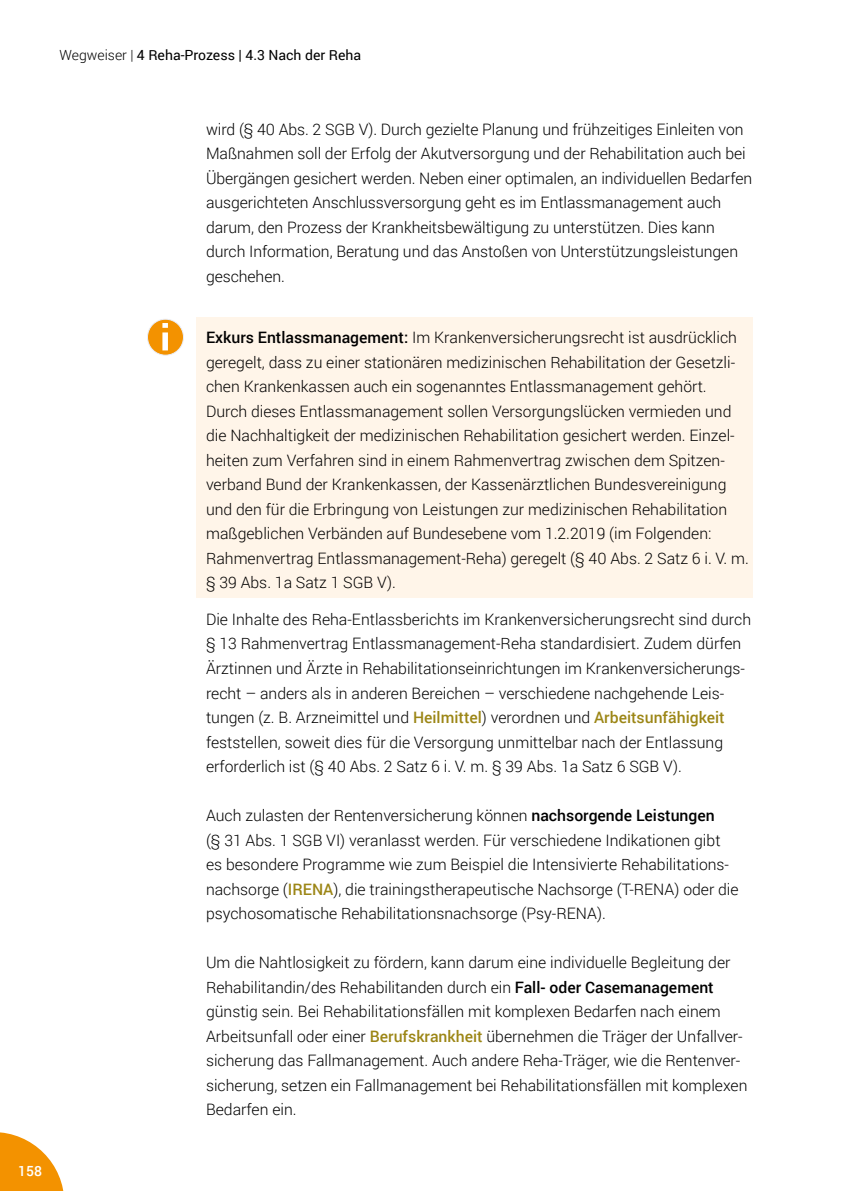
<style>
.page{position:relative;width:844px;height:1191px;background:#fff}
.page>*{position:absolute;margin:0;border:0;box-sizing:border-box;transform-origin:0 0}
.Fließtext_9pt{font:300 15.75px/24.5px "Roboto";color:#000}
.Merke_9pt_orange{font:300 15.75px/24.5px "Roboto";color:#000}
.t1{font:14px "Roboto";color:#000}
.t2{font:500 14px "Roboto";color:#fff}
.s1{font-weight:300}
.s2{font-weight:500}
.s3{font-weight:500;color:#9c8616}
</style>
<div class="page">
<div style="left:196px;top:317px;width:556px;height:280px;background:#fff5e9"></div>
<div style="left:147px;top:319px;width:36px;height:36px;background:#f39200;border-radius:50%"></div>
<svg style="left:162px;top:323px;width:6px;height:27px"></svg>
<div style="left:147px;top:319px;width:37px;height:36px;border:1px solid #e9eef9;border-radius:50%"></div>
<svg style="left:0;top:1132px;width:64px;height:59px"></svg>
<p class="t1" style="left:60px;top:45px;width:303px"><span class="s1">Wegweiser |</span> 4 Reha-Prozess | 4.3 Nach der Reha</p>
<p class="t2" style="left:18px;top:1161px;width:25px">158</p>
<p class="Fließtext_9pt" style="left:206px;top:116px;width:547px">wird (§ 40 Abs. 2 SGB V). Durch gezielte Planung und frühzeitiges Einleiten von Maßnahmen soll der Erfolg der Akutversorgung und der Rehabilitation auch bei Übergängen gesichert werden. Neben einer optimalen, an individuellen Bedarfen ausgerichteten Anschlussversorgung geht es im Entlassmanagement auch darum, den Prozess der Krankheitsbewältigung zu unterstützen. Dies kann durch Information, Beratung und das Anstoßen von Unterstützungsleistungen geschehen.</p>
<p class="Merke_9pt_orange" style="left:206px;top:325px;width:544px"><span class="s2">Exkurs Entlassmanagement:</span> Im Krankenversicherungsrecht ist ausdrücklich geregelt, dass zu einer stationären medizinischen Rehabilitation der Gesetzli&shy;chen Krankenkassen auch ein sogenanntes Entlassmanagement gehört.<br>Durch dieses Entlassmanagement sollen Versorgungslücken vermieden und die Nachhaltigkeit der medizinischen Rehabilitation gesichert werden. Einzel&shy;heiten zum Verfahren sind in einem Rahmenvertrag zwischen dem Spitzen&shy;verband Bund der Krankenkassen, der Kassenärztlichen Bundesvereinigung und den für die Erbringung von Leistungen zur medizinischen Rehabilitation maßgeblichen Verbänden auf Bundesebene vom 1.2.2019 (im Folgenden:<br>Rahmenvertrag Entlassmanagement-Reha) geregelt (§ 40 Abs. 2 Satz 6 i. V. m. § 39 Abs. 1a Satz 1 SGB V).</p>
<p class="Fließtext_9pt" style="left:206px;top:606px;width:546px">Die Inhalte des Reha-Entlassberichts im Krankenversicherungsrecht sind durch § 13 Rahmenvertrag Entlassmanagement-Reha standardisiert. Zudem dürfen Ärztinnen und Ärzte in Rehabilitationseinrichtungen im Krankenversicherungs&shy;recht – anders als in anderen Bereichen – verschiedene nachgehende Leis&shy;tungen (z. B. Arzneimittel und <span class="s3">Heilmittel</span>) verordnen und <span class="s3">Arbeitsunfähigkeit </span>feststellen, soweit dies für die Versorgung unmittelbar nach der Entlassung erforderlich ist (§ 40 Abs. 2 Satz 6 i. V. m. § 39 Abs. 1a Satz 6 SGB V).</p>
<p class="Fließtext_9pt" style="left:206px;top:802px;width:534px">Auch zulasten der Rentenversicherung können <span class="s2">nachsorgende Leistungen<br></span>(§ 31 Abs. 1 SGB VI) veranlasst werden. Für verschiedene Indikationen gibt es besondere Programme wie zum Beispiel die Intensivierte Rehabilitations&shy;nachsorge (<span class="s3">IRENA</span>), die trainingstherapeutische Nachsorge (T-RENA) oder die psychosomatische Rehabilitationsnachsorge (Psy-RENA).</p>
<p class="Fließtext_9pt" style="left:206px;top:949px;width:542px">Um die Nahtlosigkeit zu fördern, kann darum eine individuelle Begleitung der Rehabilitandin/des Rehabilitanden durch ein <span class="s2">Fall- oder Casemanagement </span>günstig sein. Bei Rehabilitationsfällen mit komplexen Bedarfen nach einem Arbeitsunfall oder einer <span class="s3">Berufskrankheit</span> übernehmen die Träger der Unfallver&shy;sicherung das Fallmanagement. Auch andere Reha-Träger, wie die Rentenver&shy;sicherung, setzen ein Fallmanagement bei Rehabilitationsfällen mit komplexen Bedarfen ein.</p>
</div>
